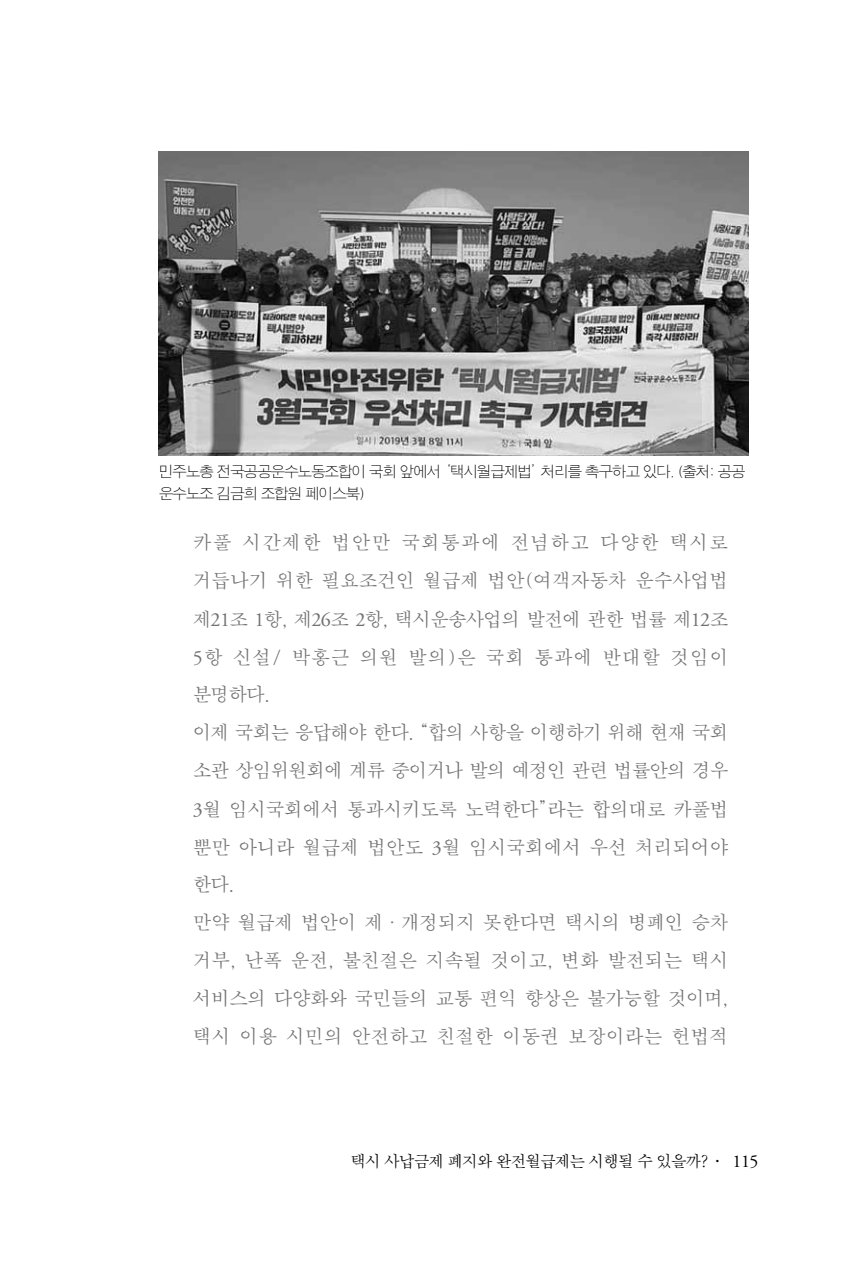
<style>
.page{position:relative;width:862px;height:1270px;background:#fff}
.page>*{position:absolute;margin:0;border:0;box-sizing:border-box;transform-origin:0 0}
.t1{font:19px/38px "S Pmu KS Cpc EUC H";letter-spacing:-.035em;color:#727171}
.t2{font:16px "S Pmu KS Cpc EUC H";letter-spacing:-.08em;color:#000}
.t3{font:15px/22px "S Pgo SE KS Cpc EUC H";letter-spacing:-.1em;color:#000}
.s1{font-family:"Adobe Garamond Pro";font-size:20px}
.s2{font-family:"YDIY Mj O320";font-size:20px}
.s3{font-family:"Adobe Garamond Pro";font-size:18px}
</style>
<div class="page">
<img style="left:159px;top:152px;width:589px;height:304px">
<p class="t3" style="left:159px;top:461px;width:588px">민주노총 전국공공운수노동조합이 국회 앞에서 ‘택시월급제법’처리를 촉구하고 있다. (출처: 공공 운수노조 김금희 조합원 페이스북)</p>
<p class="t1" style="left:193px;top:524px;width:537px">카풀 시간제한 법안만 국회통과에 전념하고 다양한 택시로 거듭나기 위한 필요조건인 월급제 법안(여객자동차 운수사업법 제<span class="s1">21</span>조 <span class="s1">1</span>항, 제<span class="s1">26</span>조 <span class="s1">2</span>항, 택시운송사업의 발전에 관한 법률 제<span class="s1">12</span>조<br><span class="s1">5</span>항 신설/ 박홍근 의원 발의)은 국회 통과에 반대할 것임이 분명하다.<br>이제 국회는 응답해야 한다. “합의 사항을 이행하기 위해 현재 국회 소관 상임위원회에 계류 중이거나 발의 예정인 관련 법률안의 경우<br><span class="s1">3</span>월 임시국회에서 통과시키도록 노력한다”라는 합의대로 카풀법 뿐만 아니라 월급제 법안도 <span class="s1">3</span>월 임시국회에서 우선 처리되어야 한다.<br>만약 월급제 법안이 제·개정되지 못한다면 택시의 병폐인 승차 거부, 난폭 운전, 불친절은 지속될 것이고, 변화 발전되는 택시 서비스의 다양화와 국민들의 교통 편익 향상은 불가능할 것이며, 택시 이용 시민의 안전하고 친절한 이동권 보장이라는 헌법적</p>
<p class="t2" style="left:350px;top:1153px;width:409px">택시 사납금제 폐지와 완전월급제는 시행될 수 있을까?<span class="s2">·</span> <span class="s3">115</span></p>
</div>
